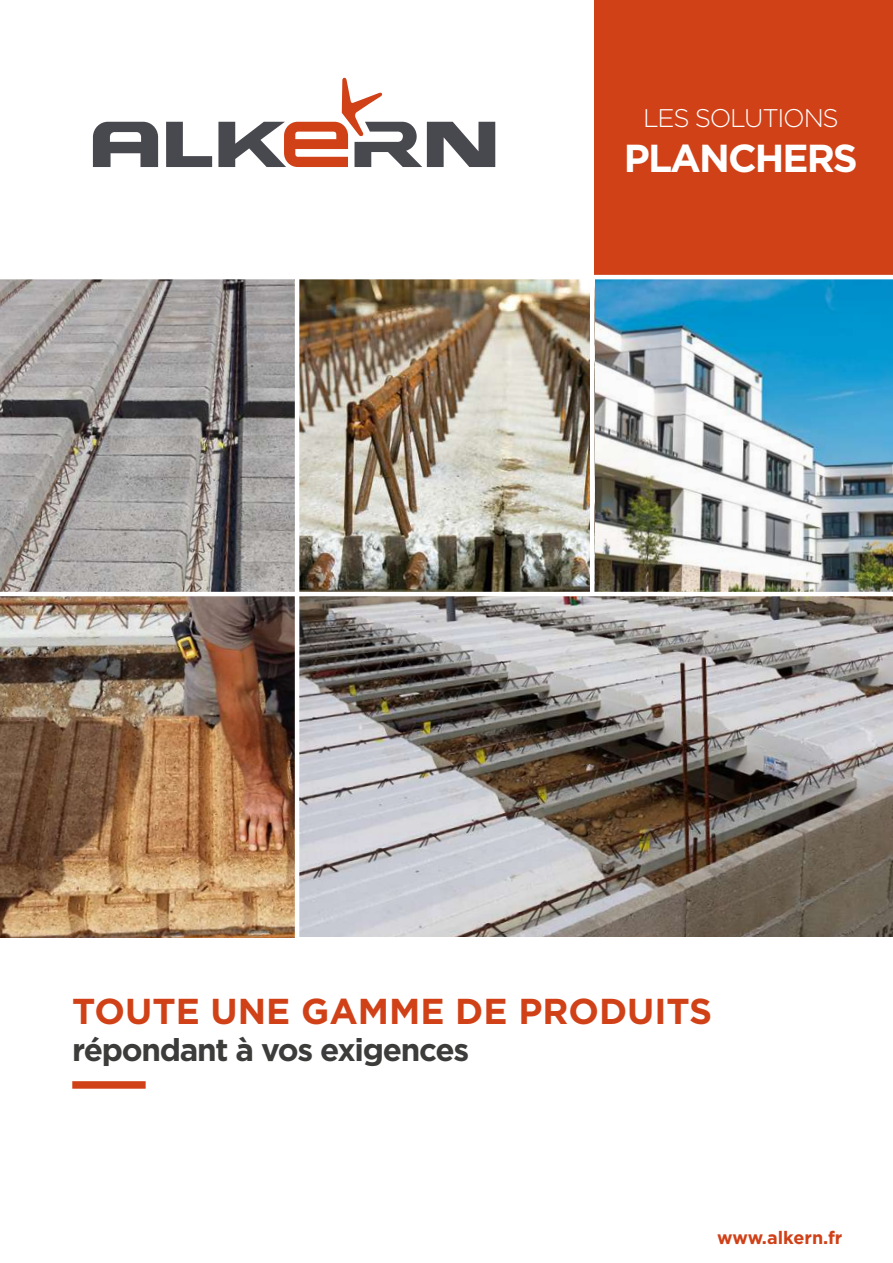
<style>
.page{position:relative;width:893px;height:1263px;background:#fff}
.page>*{position:absolute;margin:0;border:0;box-sizing:border-box;transform-origin:0 0}
.t1{font:700 39px "Gotham";letter-spacing:-.05em;color:#fff}
.t2{font:700 36px "Gotham";color:#d04118}
.t3{font:700 31.5px "Gotham";letter-spacing:-.04em;color:#3c3c3b}
.t4{font:300 25.5px "Gotham";letter-spacing:-.05em;color:#fff}
.t5{font:700 18px "Gotham";color:#d04118}
</style>
<div class="page">
<img style="left:0;top:597px;width:295px;height:341px">
<img style="left:0;top:279px;width:295px;height:313px">
<img style="left:594px;top:279px;width:299px;height:313px">
<img style="left:299px;top:279px;width:291px;height:313px">
<img style="left:299px;top:596px;width:594px;height:340px">
<div style="left:594px;top:0;width:299px;height:276px;background:#d04118"></div>
<svg style="left:166px;top:122px;width:46px;height:45px"></svg>
<svg style="left:218px;top:78px;width:277px;height:89px"></svg>
<svg style="left:93px;top:122px;width:65px;height:45px"></svg>
<div style="left:72px;top:1081px;width:74px;height:8px;background:#d04118"></div>
<hr style="left:0;top:275px;width:893px;height:4px;background:#fff">
<p class="t4" style="left:643px;top:102px;width:197px">LES SOLUTIONS</p>
<p class="t1" style="left:624px;top:133px;width:235px">PLANCHERS</p>
<p class="t2" style="left:72px;top:987px;width:642px">TOUTE UNE GAMME DE PRODUITS</p>
<p class="t3" style="left:72px;top:1029px;width:398px">répondant à vos exigences</p>
<p class="t5" style="left:717px;top:1226px;width:127px">www.alkern.fr</p>
</div>
